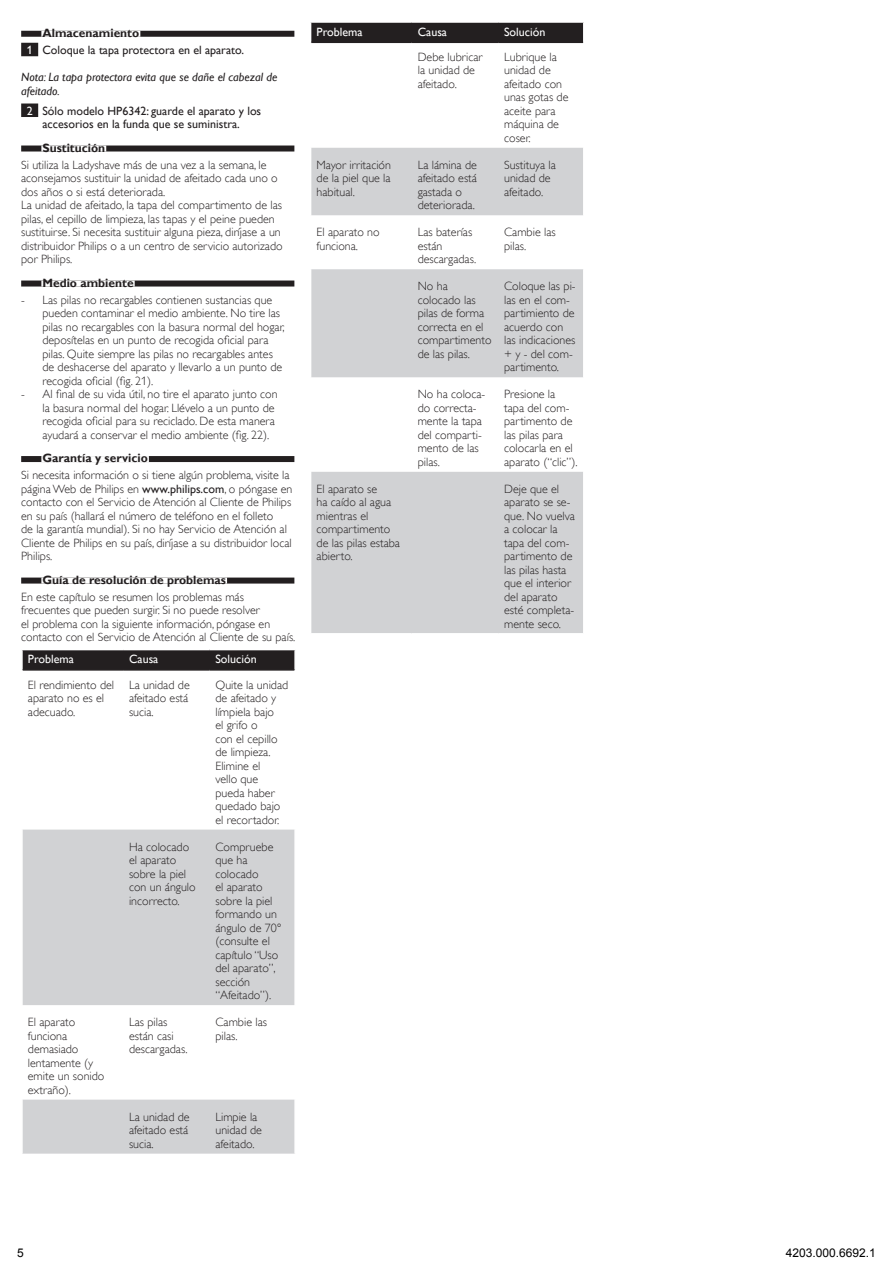
<style>
.page{position:relative;width:893px;height:1263px;background:#fff}
.page>*{position:absolute;margin:0;border:0;box-sizing:border-box;transform-origin:0 0}
.t1{font:12px/13.5px "Gill Sans Alt One WGL Light";color:#231f20}
.t2{font:12px/17.2px "Gill Sans Alt One WGL";color:#231f20}
.t3{font:700 12px "Gill Sans Alt One WGL";color:#231f20}
.t4{font:italic 12px/13.5px "Gill Sans Alt One WGL";color:#231f20}
.t5{font:12px "Gill Sans Alt One WGL";color:#fff}
.t6{font:12px "Arial";color:#000}
.s1{font-weight:700}
.s2{color:#fff}
.s3{font-family:"Gill Sans Alt One WGL"}
</style>
<div class="page">
<div style="left:21px;top:31px;width:273px;height:6px;background:#231f20"></div>
<div style="left:41px;top:31px;width:99px;height:6px;background:#fff"></div>
<div style="left:21px;top:43px;width:17px;height:13px;background:#231f20"></div>
<div style="left:21px;top:104px;width:17px;height:13px;background:#231f20"></div>
<div style="left:21px;top:145px;width:273px;height:6px;background:#231f20"></div>
<div style="left:41px;top:146px;width:65px;height:6px;background:#fff"></div>
<div style="left:21px;top:280px;width:273px;height:6px;background:#231f20"></div>
<div style="left:41px;top:281px;width:94px;height:6px;background:#fff"></div>
<div style="left:21px;top:456px;width:273px;height:6px;background:#231f20"></div>
<div style="left:41px;top:456px;width:108px;height:6px;background:#fff"></div>
<div style="left:21px;top:577px;width:273px;height:6px;background:#231f20"></div>
<div style="left:41px;top:578px;width:186px;height:6px;background:#fff"></div>
<div style="left:23px;top:650px;width:271px;height:19px;background:#231f20"></div>
<svg style="left:23px;top:830px;width:271px;height:324px;fill:#d1d2d4"></svg>
<hr style="left:23px;top:669px;width:100px;height:2px;background:#231f20">
<hr style="left:123px;top:669px;width:86px;height:2px;background:#231f20">
<hr style="left:209px;top:669px;width:85px;height:2px;background:#231f20">
<svg style="left:311px;top:148px;width:272px;height:485px;fill:#d1d2d4"></svg>
<div style="left:310px;top:22px;width:274px;height:20px;background:#231f20"></div>
<hr style="left:311px;top:42px;width:101px;height:1px;background:#231f20">
<hr style="left:412px;top:42px;width:86px;height:1px;background:#231f20">
<hr style="left:498px;top:42px;width:85px;height:1px;background:#231f20">
<p class="t2" style="left:27px;top:24px;width:219px;text-indent:16px"><span class="s1">Almacenamiento<br></span><span class="s2">1</span> Coloque la tapa protectora en el aparato.</p>
<p class="t4" style="left:21px;top:70px;width:258px">Nota: La tapa protectora evita que se dañe el cabezal de afeitado.</p>
<p class="t2" style="left:27px;top:104px;width:236px;line-height:13.5px;text-align:center"><span class="s2">2</span> Sólo modelo HP6342: guarde el aparato y los accesorios en la funda que se suministra.</p>
<p class="t3" style="left:42px;top:139px;width:64px">Sustitución</p>
<p class="t1" style="left:21px;top:158px;width:263px">Si utiliza la Ladyshave más de una vez a la semana, le aconsejamos sustituir la unidad de afeitado cada uno o dos años o si está deteriorada.<br>La unidad de afeitado, la tapa del compartimento de las pilas, el cepillo de limpieza, las tapas y el peine pueden sustituirse. Si necesita sustituir alguna pieza, diríjase a un distribuidor Philips o a un centro de servicio autorizado por Philips.</p>
<p class="t3" style="left:42px;top:274px;width:93px">Medio ambiente</p>
<p class="t1" style="left:42px;top:293px;width:244px;text-indent:-21px">- Las pilas no recargables contienen sustancias que pueden contaminar el medio ambiente. No tire las pilas no recargables con la basura normal del hogar, deposítelas en un punto de recogida oficial para pilas. Quite siempre las pilas no recargables antes de deshacerse del aparato y llevarlo a un punto de recogida oficial (fig. 21).</p>
<p class="t1" style="left:42px;top:388px;width:237px;text-indent:-21px">- Al final de su vida útil, no tire el aparato junto con la basura normal del hogar. Llévelo a un punto de recogida oficial para su reciclado. De esta manera ayudará a conservar el medio ambiente (fig. 22).</p>
<p class="t3" style="left:42px;top:450px;width:107px">Garantía y servicio</p>
<p class="t1" style="left:21px;top:469px;width:273px">Si necesita información o si tiene algún problema, visite la página Web de Philips en <span class="s3">www.philips.com</span>, o póngase en contacto con el Servicio de Atención al Cliente de Philips en su país (hallará el número de teléfono en el folleto<br>de la garantía mundial). Si no hay Servicio de Atención al Cliente de Philips en su país, diríjase a su distribuidor local Philips.</p>
<p class="t3" style="left:42px;top:571px;width:185px">Guía de resolución de problemas</p>
<p class="t1" style="left:21px;top:590px;width:276px">En este capítulo se resumen los problemas más frecuentes que pueden surgir. Si no puede resolver<br>el problema con la siguiente información, póngase en contacto con el Servicio de Atención al Cliente de su país.</p>
<p class="t5" style="left:28px;top:651px;width:47px">Problema</p>
<p class="t5" style="left:129px;top:651px;width:31px">Causa</p>
<p class="t5" style="left:215px;top:651px;width:43px">Solución</p>
<p class="t1" style="left:28px;top:678px;width:88px">El rendimiento del aparato no es el adecuado.</p>
<p class="t1" style="left:129px;top:678px;width:62px;text-align:justify">La unidad de afeitado está sucia.</p>
<p class="t1" style="left:215px;top:678px;width:74px">Quite la unidad de afeitado y límpiela bajo<br>el grifo o<br>con el cepillo de limpieza.<br>Elimine el<br>vello que pueda haber quedado bajo el recortador.</p>
<p class="t1" style="left:129px;top:840px;width:68px">Ha colocado el aparato sobre la piel con un ángulo incorrecto.</p>
<p class="t1" style="left:215px;top:840px;width:68px">Compruebe que ha colocado<br>el aparato sobre la piel formando un ángulo de 70° (consulte el capítulo “Uso del aparato”, sección “Afeitado”).</p>
<p class="t1" style="left:28px;top:1015px;width:78px">El aparato funciona demasiado lentamente (y emite un sonido extraño).</p>
<p class="t1" style="left:129px;top:1015px;width:60px">Las pilas están casi descargadas.</p>
<p class="t1" style="left:215px;top:1015px;width:53px">Cambie las pilas.</p>
<p class="t1" style="left:129px;top:1110px;width:62px;text-align:justify">La unidad de afeitado está sucia.</p>
<p class="t1" style="left:215px;top:1110px;width:48px">Limpie la unidad de afeitado.</p>
<p class="t5" style="left:317px;top:23px;width:47px">Problema</p>
<p class="t5" style="left:418px;top:23px;width:31px">Causa</p>
<p class="t5" style="left:504px;top:23px;width:43px">Solución</p>
<p class="t1" style="left:418px;top:50px;width:66px">Debe lubricar la unidad de afeitado.</p>
<p class="t1" style="left:504px;top:50px;width:66px">Lubrique la unidad de afeitado con unas gotas de aceite para máquina de coser.</p>
<p class="t1" style="left:317px;top:158px;width:76px;text-align:justify">Mayor irritación de la piel que la habitual.</p>
<p class="t1" style="left:418px;top:158px;width:61px">La lámina de afeitado está gastada o deteriorada.</p>
<p class="t1" style="left:504px;top:158px;width:53px">Sustituya la unidad de afeitado.</p>
<p class="t1" style="left:317px;top:226px;width:65px">El aparato no funciona.</p>
<p class="t1" style="left:418px;top:226px;width:60px">Las baterías están descargadas.</p>
<p class="t1" style="left:504px;top:226px;width:53px">Cambie las pilas.</p>
<p class="t1" style="left:418px;top:280px;width:75px">No ha colocado las pilas de forma correcta en el compartimento de las pilas.</p>
<p class="t1" style="left:504px;top:280px;width:73px">Coloque las pi&shy;las en el com&shy;partimiento de acuerdo con las indicaciones + y - del com&shy;partimento.</p>
<p class="t1" style="left:418px;top:388px;width:69px">No ha coloca&shy;do correcta&shy;mente la tapa del comparti&shy;mento de las pilas.</p>
<p class="t1" style="left:504px;top:388px;width:75px">Presione la tapa del com&shy;partimento de las pilas para colocarla en el aparato (“clic”).</p>
<p class="t1" style="left:317px;top:482px;width:85px">El aparato se<br>ha caído al agua mientras el compartimento de las pilas estaba abierto.</p>
<p class="t1" style="left:504px;top:482px;width:72px">Deje que el aparato se se&shy;que. No vuelva a colocar la tapa del com&shy;partimento de las pilas hasta que el interior del aparato esté completa&shy;mente seco.</p>
<p class="t6" style="left:17px;top:1244px;width:8px">5</p>
<p class="t6" style="left:786px;top:1244px;width:92px">4203.000.6692.1</p>
</div>
